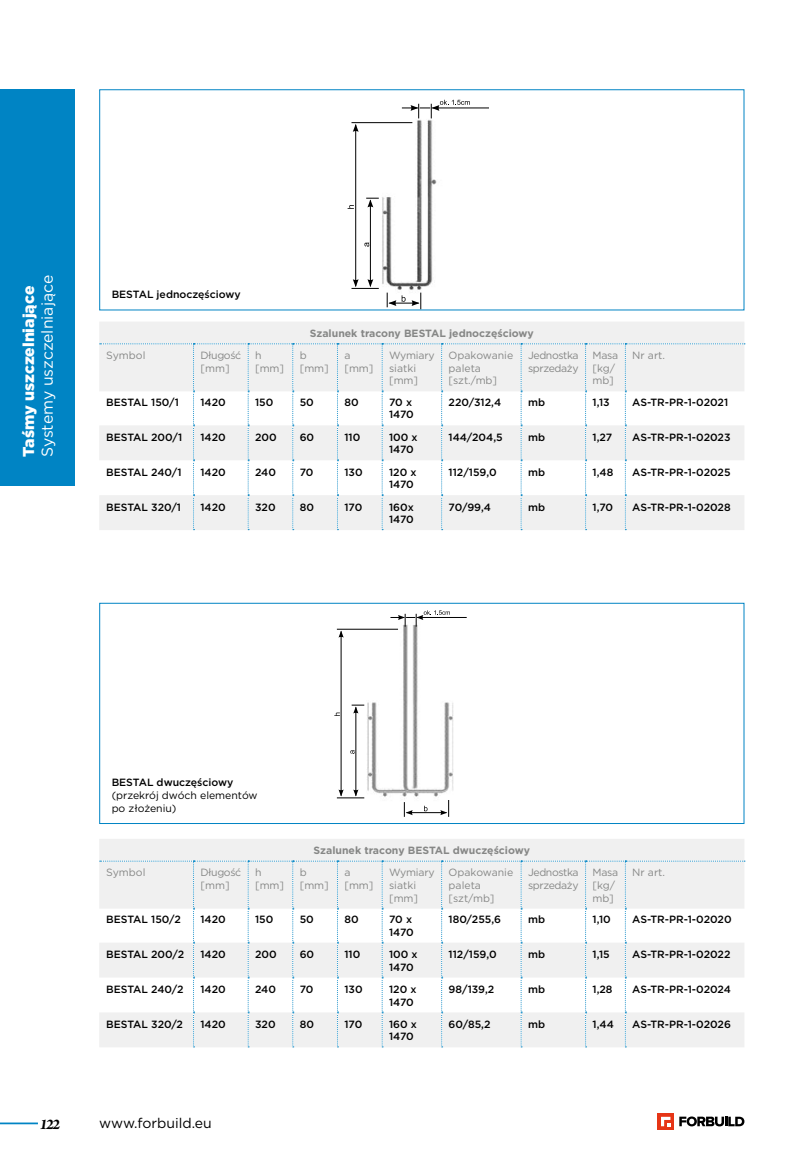
<style>
.page{position:relative;width:804px;height:1166px;background:#fff}
.page>*{position:absolute;margin:0;border:0;box-sizing:border-box;transform-origin:0 0}
.t1{font:15.75px "Gotham";letter-spacing:-.005em;color:#fff}
.t2{font:900 15.75px "Gotham";color:#fff}
.t3{font:italic 700 15.75px "Arno Pro";color:#000}
.t4{font:14px "Gotham";color:#000}
.t5{font:500 10.5px/12.6px "Gotham";color:#000}
.t6{font:10.5px/12.6px "Gotham";letter-spacing:-.015em;color:#868786}
.t7{font:700 10.5px "Gotham";color:#868786}
.t8{font:10.5px/12.6px "Gotham";letter-spacing:-.035em;color:#868786}
.t9{font:10.5px/12.6px "Gotham";color:#000}
.t10{font:10.5px/12.6px "Gotham";letter-spacing:-.04em;color:#868786}
</style>
<div class="page">
<hr style="left:0;top:1122px;width:38px;height:2px;background:#0084c4">
<svg style="left:657px;top:1113px;width:17px;height:16px"></svg>
<svg style="left:661px;top:1117px;width:9px;height:9px"></svg>
<svg style="left:679px;top:1116px;width:65px;height:10px"></svg>
<div style="left:0;top:89px;width:74px;height:397px;background:#0084c4"></div>
<img style="left:351px;top:99px;width:138px;height:209px">
<hr style="left:370px;top:200px;width:1px;height:86px;background:#000">
<svg style="left:366px;top:198px;width:13px;height:9px"></svg>
<hr style="left:351px;top:122px;width:61px;height:1px;background:#000">
<hr style="left:355px;top:125px;width:1px;height:161px;background:#000">
<svg style="left:353px;top:124px;width:5px;height:8px"></svg>
<svg style="left:351px;top:279px;width:28px;height:10px"></svg>
<svg style="left:347px;top:205px;width:7px;height:4px"></svg>
<svg style="left:364px;top:242px;width:5px;height:5px"></svg>
<svg style="left:387px;top:293px;width:34px;height:15px"></svg>
<hr style="left:432px;top:108px;width:57px;height:1px;background:#000">
<svg style="left:402px;top:100px;width:68px;height:18px"></svg>
<img style="left:336px;top:627px;width:118px;height:190px">
<hr style="left:355px;top:707px;width:1px;height:89px;background:#000">
<svg style="left:351px;top:705px;width:13px;height:8px"></svg>
<hr style="left:337px;top:629px;width:61px;height:1px;background:#000">
<hr style="left:341px;top:631px;width:1px;height:165px;background:#000">
<svg style="left:338px;top:631px;width:5px;height:6px"></svg>
<svg style="left:337px;top:789px;width:27px;height:9px"></svg>
<hr style="left:406px;top:812px;width:40px;height:1px;background:#000">
<svg style="left:404px;top:802px;width:9px;height:15px"></svg>
<svg style="left:440px;top:800px;width:9px;height:17px"></svg>
<svg style="left:334px;top:712px;width:6px;height:4px"></svg>
<svg style="left:350px;top:750px;width:4px;height:4px"></svg>
<svg style="left:424px;top:806px;width:3px;height:5px"></svg>
<hr style="left:417px;top:617px;width:50px;height:1px;background:#000">
<svg style="left:390px;top:610px;width:60px;height:17px"></svg>
<div style="left:99px;top:603px;width:645px;height:221px;border:1px solid #0084c4"></div>
<div style="left:99px;top:322px;width:645px;height:208px;background:#f0f0f0"></div>
<svg style="left:100px;top:343px;width:645px;height:187px"></svg>
<div style="left:99px;top:839px;width:645px;height:208px;background:#f0f0f0"></div>
<svg style="left:100px;top:861px;width:645px;height:186px"></svg>
<h1 class="t2" style="left:18px;top:457px;width:173px;rotate:-90deg">Taśmy uszczelniające</h1>
<h1 class="t1" style="left:37px;top:457px;width:183px;rotate:-90deg">Systemy uszczelniające</h1>
<p class="t5" style="left:112px;top:288px;width:130px">BESTAL jednoczęściowy</p>
<p class="t7" style="left:310px;top:326px;width:225px">Szalunek tracony BESTAL jednoczęściowy</p>
<p class="t6" style="left:106px;top:349px;width:41px">Symbol</p>
<p class="t10" style="left:200px;top:349px;width:42px">Długość [mm]</p>
<p class="t6" style="left:255px;top:349px;width:31px">h [mm]</p>
<p class="t6" style="left:300px;top:349px;width:31px">b [mm]</p>
<p class="t6" style="left:344px;top:349px;width:31px">a [mm]</p>
<p class="t6" style="left:389px;top:349px;width:47px">Wymiary siatki [mm]</p>
<p class="t6" style="left:448px;top:349px;width:66px">Opakowanie paleta [szt./mb]</p>
<p class="t8" style="left:528px;top:349px;width:52px">Jednostka sprzedaży</p>
<p class="t6" style="left:592px;top:349px;width:27px">Masa [kg/ mb]</p>
<p class="t6" style="left:632px;top:349px;width:34px">Nr art.</p>
<p class="t5" style="left:106px;top:396px;width:74px">BESTAL 150/1</p>
<p class="t5" style="left:200px;top:396px;width:27px">1420</p>
<p class="t5" style="left:255px;top:396px;width:20px">150</p>
<p class="t5" style="left:300px;top:396px;width:16px">50</p>
<p class="t5" style="left:344px;top:396px;width:16px">80</p>
<p class="t5" style="left:389px;top:396px;width:26px">70 x<br>1470</p>
<p class="t5" style="left:448px;top:396px;width:54px">220/312,4</p>
<p class="t5" style="left:528px;top:396px;width:19px">mb</p>
<p class="t5" style="left:592px;top:396px;width:19px">1,13</p>
<p class="t5" style="left:632px;top:396px;width:97px">AS-TR-PR-1-02021</p>
<p class="t5" style="left:106px;top:431px;width:77px">BESTAL 200/1</p>
<p class="t5" style="left:200px;top:431px;width:27px">1420</p>
<p class="t5" style="left:255px;top:431px;width:23px">200</p>
<p class="t5" style="left:300px;top:431px;width:16px">60</p>
<p class="t5" style="left:344px;top:431px;width:17px">110</p>
<p class="t5" style="left:389px;top:431px;width:30px">100 x<br>1470</p>
<p class="t5" style="left:448px;top:431px;width:56px">144/204,5</p>
<p class="t5" style="left:528px;top:431px;width:19px">mb</p>
<p class="t5" style="left:592px;top:431px;width:21px">1,27</p>
<p class="t5" style="left:632px;top:431px;width:100px">AS-TR-PR-1-02023</p>
<p class="t5" style="left:106px;top:465px;width:77px">BESTAL 240/1</p>
<p class="t5" style="left:200px;top:465px;width:27px">1420</p>
<p class="t5" style="left:255px;top:465px;width:22px">240</p>
<p class="t5" style="left:300px;top:465px;width:15px">70</p>
<p class="t5" style="left:344px;top:465px;width:20px">130</p>
<p class="t5" style="left:389px;top:465px;width:29px">120 x<br>1470</p>
<p class="t5" style="left:448px;top:465px;width:49px">112/159,0</p>
<p class="t5" style="left:528px;top:465px;width:19px">mb</p>
<p class="t5" style="left:592px;top:465px;width:22px">1,48</p>
<p class="t5" style="left:632px;top:465px;width:100px">AS-TR-PR-1-02025</p>
<p class="t5" style="left:106px;top:500px;width:76px">BESTAL 320/1</p>
<p class="t5" style="left:200px;top:500px;width:27px">1420</p>
<p class="t5" style="left:255px;top:500px;width:22px">320</p>
<p class="t5" style="left:300px;top:500px;width:16px">80</p>
<p class="t5" style="left:344px;top:500px;width:19px">170</p>
<p class="t5" style="left:389px;top:500px;width:26px">160x<br>1470</p>
<p class="t5" style="left:448px;top:500px;width:44px">70/99,4</p>
<p class="t5" style="left:528px;top:500px;width:19px">mb</p>
<p class="t5" style="left:592px;top:500px;width:22px">1,70</p>
<p class="t5" style="left:632px;top:500px;width:100px">AS-TR-PR-1-02028</p>
<p class="t5" style="left:112px;top:776px;width:123px">BESTAL dwuczęściowy</p>
<p class="t9" style="left:112px;top:789px;width:147px">(przekrój dwóch elementów po złożeniu)</p>
<p class="t7" style="left:313px;top:843px;width:218px">Szalunek tracony BESTAL dwuczęściowy</p>
<p class="t6" style="left:106px;top:866px;width:41px">Symbol</p>
<p class="t10" style="left:200px;top:866px;width:42px">Długość [mm]</p>
<p class="t6" style="left:255px;top:866px;width:31px">h [mm]</p>
<p class="t6" style="left:300px;top:866px;width:31px">b [mm]</p>
<p class="t6" style="left:344px;top:866px;width:31px">a [mm]</p>
<p class="t6" style="left:389px;top:866px;width:47px">Wymiary siatki [mm]</p>
<p class="t6" style="left:448px;top:866px;width:66px">Opakowanie paleta [szt/mb]</p>
<p class="t8" style="left:528px;top:866px;width:52px">Jednostka sprzedaży</p>
<p class="t6" style="left:592px;top:866px;width:27px">Masa [kg/ mb]</p>
<p class="t6" style="left:632px;top:866px;width:34px">Nr art.</p>
<p class="t5" style="left:106px;top:913px;width:76px">BESTAL 150/2</p>
<p class="t5" style="left:200px;top:913px;width:27px">1420</p>
<p class="t5" style="left:255px;top:913px;width:20px">150</p>
<p class="t5" style="left:300px;top:913px;width:16px">50</p>
<p class="t5" style="left:344px;top:913px;width:16px">80</p>
<p class="t5" style="left:389px;top:913px;width:26px">70 x<br>1470</p>
<p class="t5" style="left:448px;top:913px;width:54px">180/255,6</p>
<p class="t5" style="left:528px;top:913px;width:19px">mb</p>
<p class="t5" style="left:592px;top:913px;width:20px">1,10</p>
<p class="t5" style="left:632px;top:913px;width:101px">AS-TR-PR-1-02020</p>
<p class="t5" style="left:106px;top:948px;width:79px">BESTAL 200/2</p>
<p class="t5" style="left:200px;top:948px;width:27px">1420</p>
<p class="t5" style="left:255px;top:948px;width:23px">200</p>
<p class="t5" style="left:300px;top:948px;width:16px">60</p>
<p class="t5" style="left:344px;top:948px;width:17px">110</p>
<p class="t5" style="left:389px;top:948px;width:30px">100 x<br>1470</p>
<p class="t5" style="left:448px;top:948px;width:49px">112/159,0</p>
<p class="t5" style="left:528px;top:948px;width:19px">mb</p>
<p class="t5" style="left:592px;top:948px;width:19px">1,15</p>
<p class="t5" style="left:632px;top:948px;width:100px">AS-TR-PR-1-02022</p>
<p class="t5" style="left:106px;top:983px;width:79px">BESTAL 240/2</p>
<p class="t5" style="left:200px;top:983px;width:27px">1420</p>
<p class="t5" style="left:255px;top:983px;width:22px">240</p>
<p class="t5" style="left:300px;top:983px;width:15px">70</p>
<p class="t5" style="left:344px;top:983px;width:20px">130</p>
<p class="t5" style="left:389px;top:983px;width:29px">120 x<br>1470</p>
<p class="t5" style="left:448px;top:983px;width:47px">98/139,2</p>
<p class="t5" style="left:528px;top:983px;width:19px">mb</p>
<p class="t5" style="left:592px;top:983px;width:22px">1,28</p>
<p class="t5" style="left:632px;top:983px;width:100px">AS-TR-PR-1-02024</p>
<p class="t5" style="left:106px;top:1017px;width:78px">BESTAL 320/2</p>
<p class="t5" style="left:200px;top:1017px;width:27px">1420</p>
<p class="t5" style="left:255px;top:1017px;width:22px">320</p>
<p class="t5" style="left:300px;top:1017px;width:16px">80</p>
<p class="t5" style="left:344px;top:1017px;width:19px">170</p>
<p class="t5" style="left:389px;top:1017px;width:29px">160 x<br>1470</p>
<p class="t5" style="left:448px;top:1017px;width:43px">60/85,2</p>
<p class="t5" style="left:528px;top:1017px;width:19px">mb</p>
<p class="t5" style="left:592px;top:1017px;width:23px">1,44</p>
<p class="t5" style="left:632px;top:1017px;width:100px">AS-TR-PR-1-02026</p>
<h1 class="t3" style="left:39px;top:1114px;width:22px">122</h1>
<h2 class="t4" style="left:99px;top:1114px;width:114px">www.forbuild.eu</h2>
</div>
